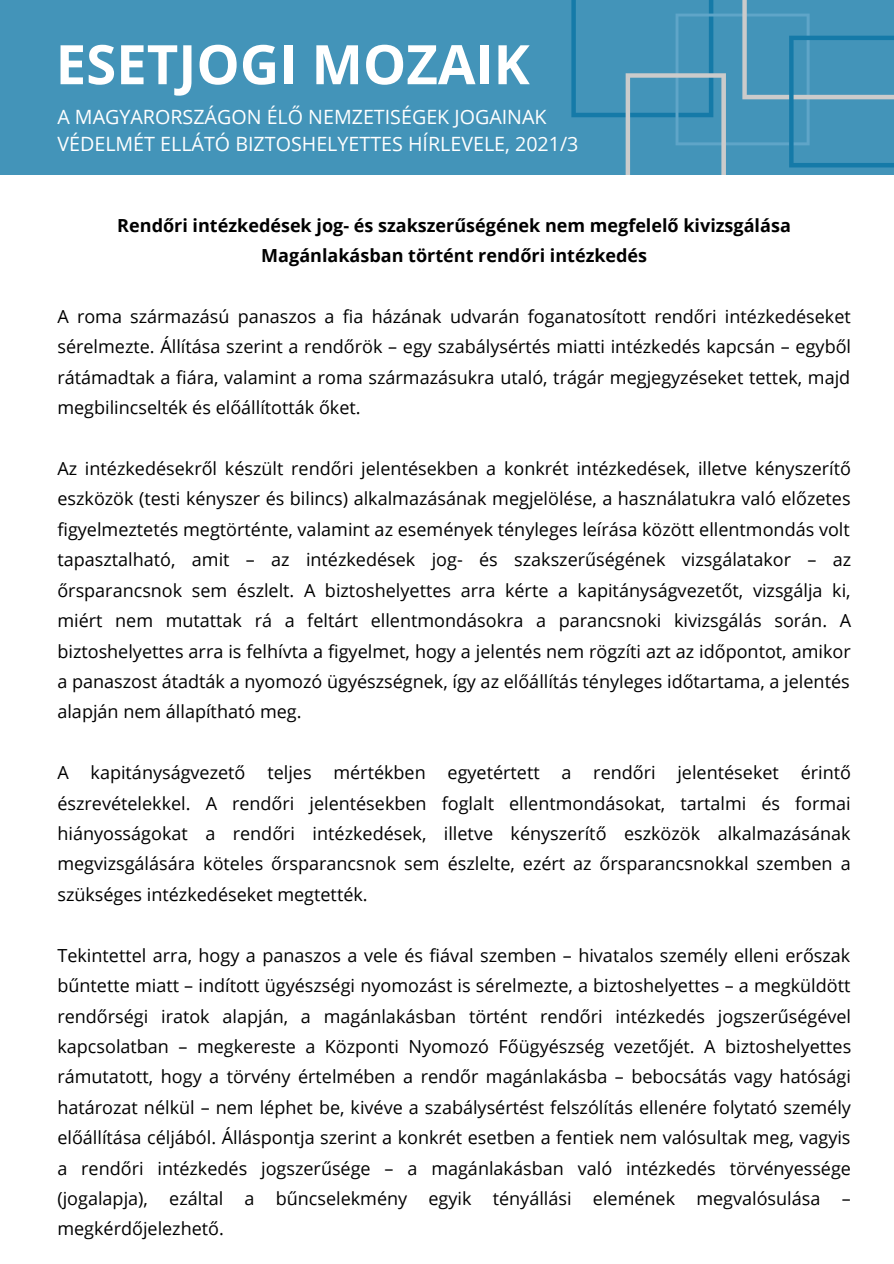
<style>
.page{position:relative;width:894px;height:1264px;background:#fff}
.page>*{position:absolute;margin:0;border:0;box-sizing:border-box;transform-origin:0 0}
.t1{font:700 54.45px "Open Sans";color:#fff}
.t2{font:19.65px/27.2px "Open Sans";color:#fff}
.t3{font:18px/30.5px "Open Sans";color:#000;text-align:justify}
.t4{font:700 18px "Open Sans";color:#000}
</style>
<div class="page">
<div style="left:0;top:0;width:893px;height:176px;background:#4394b9"></div>
<svg style="left:571px;top:0;width:322px;height:176px"></svg>
<p class="t1" style="left:56px;top:26px;width:475px">ESETJOGI MOZAIK</p>
<p class="t2" style="left:57px;top:103px;width:522px">A MAGYARORSZÁGON ÉLŐ NEMZETISÉGEK JOGAINAK<br>VÉDELMÉT ELLÁTÓ BIZTOSHELYETTES HÍRLEVELE, 2021/3</p>
<p class="t4" style="left:117px;top:212px;width:675px">Rendőri intézkedések jog- és szakszerűségének nem megfelelő kivizsgálása</p>
<p class="t4" style="left:261px;top:243px;width:387px">Magánlakásban történt rendőri intézkedés</p>
<p class="t3" style="left:57px;top:301px;width:795px">A roma származású panaszos a fia házának udvarán foganatosított rendőri intézkedéseket sérelmezte. Állítása szerint a rendőrök – egy szabálysértés miatti intézkedés kapcsán – egyből rátámadtak a fiára, valamint a roma származásukra utaló, trágár megjegyzéseket tettek, majd megbilincselték és előállították őket.</p>
<p class="t3" style="left:57px;top:453px;width:795px">Az intézkedésekről készült rendőri jelentésekben a konkrét intézkedések, illetve kényszerítő eszközök (testi kényszer és bilincs) alkalmazásának megjelölése, a használatukra való előzetes figyelmeztetés megtörténte, valamint az események tényleges leírása között ellentmondás volt tapasztalható, amit – az intézkedések jog- és szakszerűségének vizsgálatakor – az őrsparancsnok sem észlelt. A biztoshelyettes arra kérte a kapitányságvezetőt, vizsgálja ki, miért nem mutattak rá a feltárt ellentmondásokra a parancsnoki kivizsgálás során. A biztoshelyettes arra is felhívta a figyelmet, hogy a jelentés nem rögzíti azt az időpontot, amikor a panaszost átadták a nyomozó ügyészségnek, így az előállítás tényleges időtartama, a jelentés alapján nem állapítható meg.</p>
<p class="t3" style="left:57px;top:757px;width:794px">A kapitányságvezető teljes mértékben egyetértett a rendőri jelentéseket érintő észrevételekkel. A rendőri jelentésekben foglalt ellentmondásokat, tartalmi és formai hiányosságokat a rendőri intézkedések, illetve kényszerítő eszközök alkalmazásának megvizsgálására köteles őrsparancsnok sem észlelte, ezért az őrsparancsnokkal szemben a szükséges intézkedéseket megtették.</p>
<p class="t3" style="left:57px;top:939px;width:795px">Tekintettel arra, hogy a panaszos a vele és fiával szemben – hivatalos személy elleni erőszak bűntette miatt – indított ügyészségi nyomozást is sérelmezte, a biztoshelyettes – a megküldött rendőrségi iratok alapján, a magánlakásban történt rendőri intézkedés jogszerűségével kapcsolatban – megkereste a Központi Nyomozó Főügyészség vezetőjét. A biztoshelyettes rámutatott, hogy a törvény értelmében a rendőr magánlakásba – bebocsátás vagy hatósági határozat nélkül – nem léphet be, kivéve a szabálysértést felszólítás ellenére folytató személy előállítása céljából. Álláspontja szerint a konkrét esetben a fentiek nem valósultak meg, vagyis a rendőri intézkedés jogszerűsége – a magánlakásban való intézkedés törvényessége (jogalapja), ezáltal a bűncselekmény egyik tényállási elemének megvalósulása – megkérdőjelezhető.</p>
</div>
